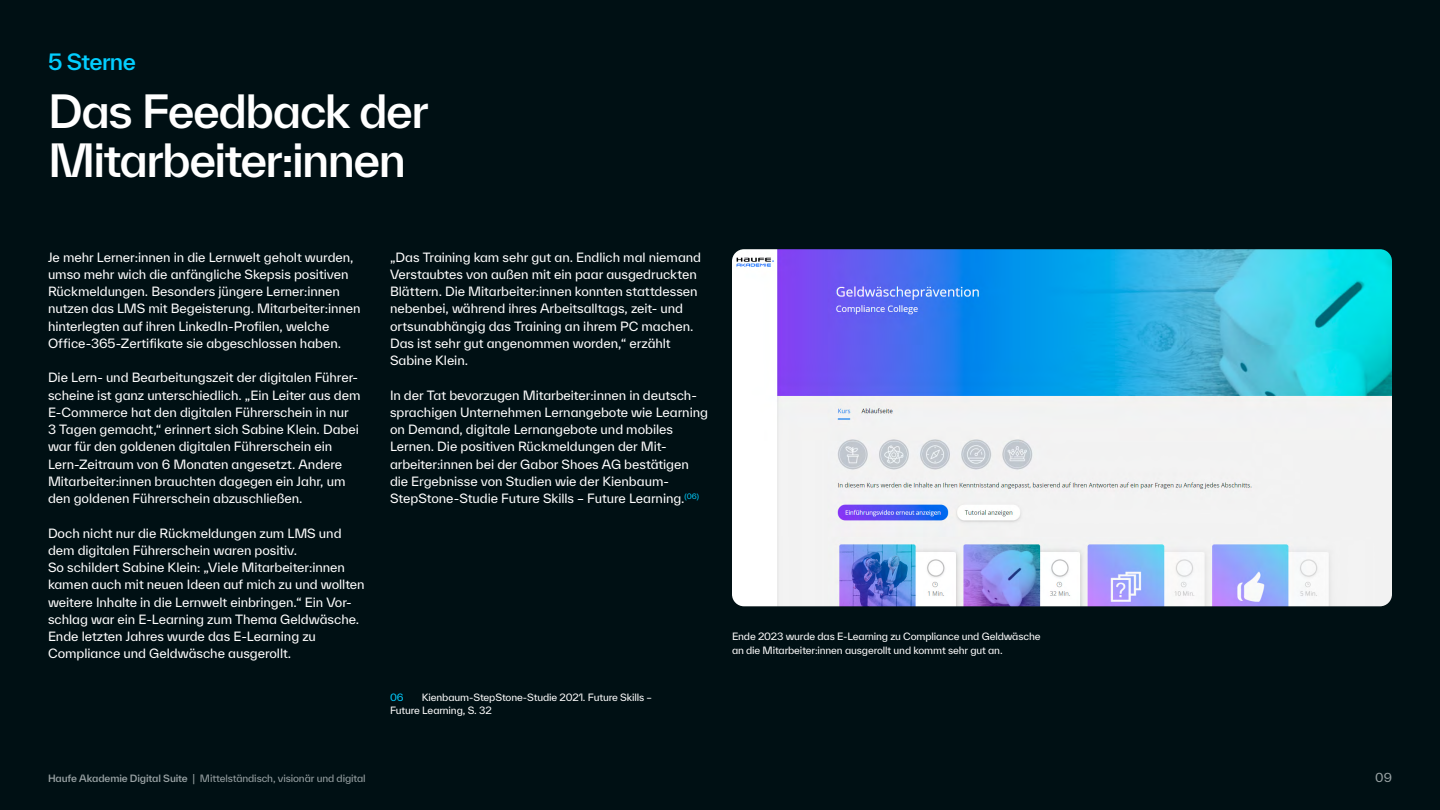
<style>
.page{position:relative;width:1440px;height:810px;background:#001014}
.page>*{position:absolute;margin:0;border:0;box-sizing:border-box;transform-origin:0 0}
.TWK_Everett_59_pt{font:500 44.25px/49.5px "TWK Everett";letter-spacing:-.035em;color:#fff}
.TWK_Everett_29pt_Preheader{font:500 21.75px "TWK Everett";letter-spacing:-.025em;color:#03ceff}
.TWK_Everett_16_5pt_-_Lauftext{font:12.38px/17.2px "TWK Everett";letter-spacing:-.005em;color:#fff}
.t1{font:12px "TWK Everett";color:#9aa3a5}
.TWK_Everett_13pt{font:9.75px/13.5px "TWK Everett";letter-spacing:-.015em;color:#fff}
.t2{font:9.75px "TWK Everett";letter-spacing:-.015em;color:#9aa3a5}
.TWK_Everett_13pt-2{font:9.75px "TWK Everett";color:#03ceff}
.s1{font-weight:500}
</style>
<div class="page">
<img style="left:732px;top:249px;width:660px;height:357px">
<p class="TWK_Everett_29pt_Preheader" style="left:48px;top:46px;width:89px">5 Sterne</p>
<p class="TWK_Everett_59_pt" style="left:48px;top:86px;width:382px">Das Feedback der<br>Mitarbeiter:innen</p>
<p class="TWK_Everett_16_5pt_-_Lauftext" style="left:48px;top:248px;width:314px">Je mehr Lerner:innen in die Lernwelt geholt wurden, umso mehr wich die anfängliche Skepsis positiven Rückmeldungen. Besonders jüngere Lerner:innen nutzen das LMS mit Begeisterung. Mitarbeiter:innen hinterlegten auf ihren LinkedIn-Profilen, welche Office-365-Zertifikate sie abgeschlossen haben.</p>
<p class="TWK_Everett_16_5pt_-_Lauftext" style="left:48px;top:369px;width:314px">Die Lern- und Bearbeitungszeit der digitalen Führer&shy;scheine ist ganz unterschiedlich. „Ein Leiter aus dem E-Commerce hat den digitalen Führerschein in nur<br>3 Tagen gemacht,“ erinnert sich Sabine Klein. Dabei war für den goldenen digitalen Führerschein ein Lern-Zeitraum von 6 Monaten angesetzt. Andere Mitarbeiter:innen brauchten dagegen ein Jahr, um den goldenen Führerschein abzuschließen.</p>
<p class="TWK_Everett_16_5pt_-_Lauftext" style="left:48px;top:524px;width:318px">Doch nicht nur die Rückmeldungen zum LMS und dem digitalen Führerschein waren positiv.<br>So schildert Sabine Klein: „Viele Mitarbeiter:innen kamen auch mit neuen Ideen auf mich zu und wollten weitere Inhalte in die Lernwelt einbringen.“ Ein Vor&shy;schlag war ein E-Learning zum Thema Geldwäsche.<br>Ende letzten Jahres wurde das E-Learning zu Compliance und Geldwäsche ausgerollt.</p>
<p class="TWK_Everett_16_5pt_-_Lauftext" style="left:390px;top:248px;width:313px">„Das Training kam sehr gut an. Endlich mal niemand Verstaubtes von außen mit ein paar ausgedruckten Blättern. Die Mitarbeiter:innen konnten stattdessen nebenbei, während ihres Arbeitsalltags, zeit- und ortsunabhängig das Training an ihrem PC machen.<br>Das ist sehr gut angenommen worden,“ erzählt Sabine Klein.</p>
<p class="TWK_Everett_16_5pt_-_Lauftext" style="left:390px;top:386px;width:320px">In der Tat bevorzugen Mitarbeiter:innen in deutsch&shy;sprachigen Unternehmen Lernangebote wie Learning on Demand, digitale Lernangebote und mobiles Lernen. Die positiven Rückmeldungen der Mit&shy;arbeiter:innen bei der Gabor Shoes AG bestätigen die Ergebnisse von Studien wie der Kienbaum-StepStone-Studie Future Skills – Future Learning.<sup>(06)</sup></p>
<p class="TWK_Everett_13pt-2" style="left:390px;top:690px;width:15px">06</p>
<p class="TWK_Everett_13pt" style="left:390px;top:690px;width:263px;text-indent:32px">Kienbaum-StepStone-Studie 2021. Future Skills –<br>Future Learning, S. 32</p>
<p class="TWK_Everett_13pt" style="left:732px;top:630px;width:310px">Ende 2023 wurde das E-Learning zu Compliance und Geldwäsche an die Mitarbeiter:innen ausgerollt und kommt sehr gut an.</p>
<p class="t2" style="left:48px;top:772px;width:319px"><span class="s1">Haufe Akademie Digital Suite</span> | Mittelständisch, visionär und digital</p>
<p class="t1" style="left:1375px;top:769px;width:18px">09</p>
</div>
